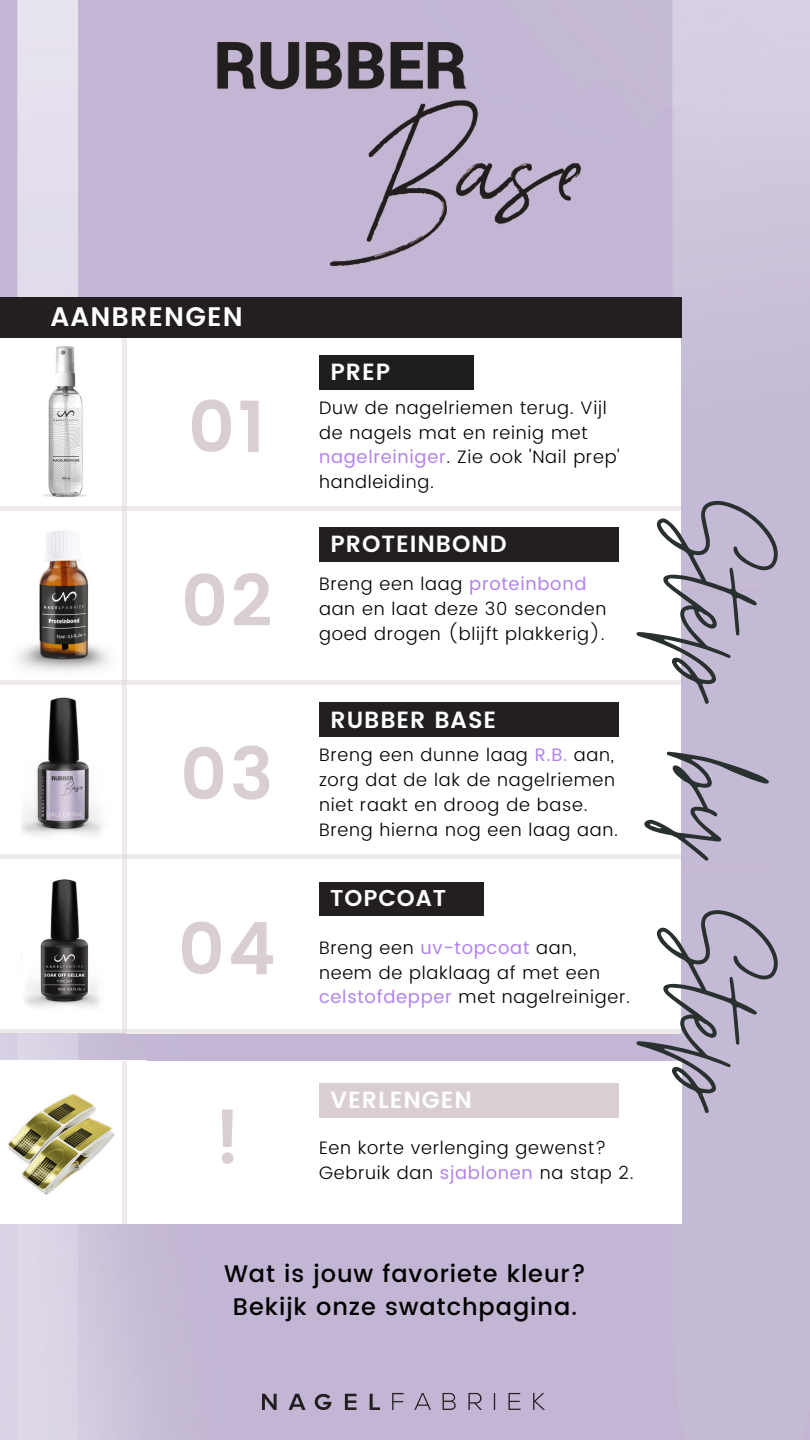
<style>
.page{position:relative;width:810px;height:1440px;background:#fff}
.page>*{position:absolute;margin:0;border:0;box-sizing:border-box;transform-origin:0 0}
.t1{font:150px "Moon Time";color:#28312f}
.t2{font:600 72.4px "Poppins";letter-spacing:.04em;color:#d9ced0}
.t3{font:600 26.8px "Poppins";letter-spacing:.04em;color:#fff}
.t4{font:500 24px/33px "Poppins";letter-spacing:.04em;color:#000;text-align:center}
.t5{font:600 23.4px "Poppins";letter-spacing:.04em;color:#fff}
.t6{font:600 22.9px "Poppins";letter-spacing:.04em;color:#fff}
.t7{font:300 18px/24.8px "Poppins";letter-spacing:.04em;color:#000}
.s1{font-weight:400;color:#b282eb}
</style>
<div class="page">
<img style="left:0;top:0;width:810px;height:1440px">
<img style="left:46px;top:10px;width:661px;height:290px">
<div style="left:0;top:368px;width:242px;height:665px;background:#fff"></div>
<img style="left:0;top:337px;width:122px;height:161px">
<img style="left:18px;top:531px;width:91px;height:140px">
<div style="left:127px;top:336px;width:554px;height:698px;background:#fff"></div>
<div style="left:0;top:506px;width:681px;height:5px;background:#efebec"></div>
<div style="left:319px;top:355px;width:155px;height:35px;background:#201d1e"></div>
<div style="left:0;top:680px;width:680px;height:5px;background:#efebec"></div>
<hr style="left:0;top:855px;width:681px;height:4px;background:#efebec">
<div style="left:319px;top:703px;width:300px;height:34px;background:#231f20"></div>
<div style="left:0;top:1029px;width:681px;height:5px;background:#efebec"></div>
<div style="left:319px;top:882px;width:165px;height:34px;background:#231f20"></div>
<div style="left:319px;top:527px;width:300px;height:34px;background:#231f20"></div>
<img style="left:24px;top:879px;width:77px;height:129px">
<div style="left:122px;top:337px;width:5px;height:697px;background:#efebec"></div>
<div style="left:0;top:297px;width:682px;height:40px;background:#231f20"></div>
<img style="left:21px;top:697px;width:82px;height:139px">
<div style="left:124px;top:1061px;width:558px;height:162px;background:#fff"></div>
<div style="left:319px;top:1083px;width:300px;height:34px;background:#d9ced0"></div>
<img style="left:0;top:1061px;width:127px;height:162px">
<hr style="left:122px;top:1061px;width:4px;height:162px;background:#efebec">
<img style="left:262px;top:1376px;width:283px;height:34px">
<h3 class="t3" style="left:51px;top:301px;width:194px">AANBRENGEN</h3>
<h2 class="t2" style="left:188px;top:385px;width:79px">01</h2>
<h2 class="t2" style="left:181px;top:559px;width:93px">02</h2>
<h2 class="t2" style="left:180px;top:732px;width:95px">03</h2>
<h2 class="t2" style="left:178px;top:907px;width:99px">04</h2>
<h2 class="t2" style="left:212px;top:1097px;width:32px">!</h2>
<p class="t5" style="left:331px;top:358px;width:61px">PREP</p>
<p class="t7" style="left:319px;top:395px;width:302px">Duw de nagelriemen terug. Vijl de nagels mat en reinig met <span class="s1">nagelreiniger</span>. Zie ook 'Nail prep' handleiding.</p>
<h1 class="t1" style="left:802px;top:501px;width:622px;rotate:90deg">Step by Step</h1>
<p class="t5" style="left:331px;top:530px;width:178px">PROTEINBOND</p>
<p class="t7" style="left:319px;top:572px;width:289px">Breng een laag <span class="s1">proteinbond </span>aan en laat deze 30 seconden goed drogen (blijft plakkerig).</p>
<p class="t5" style="left:331px;top:706px;width:167px">RUBBER BASE</p>
<p class="t7" style="left:319px;top:743px;width:301px">Breng een dunne laag <span class="s1">R.B.</span> aan, zorg dat de lak de nagelriemen niet raakt en droog de base.<br>Breng hierna nog een laag aan.</p>
<p class="t6" style="left:330px;top:885px;width:117px">TOPCOAT</p>
<p class="t7" style="left:319px;top:935px;width:313px">Breng een <span class="s1">uv-topcoat</span> aan, neem de plaklaag af met een <span class="s1">celstofdepper</span> met nagelreiniger.</p>
<p class="t5" style="left:331px;top:1086px;width:143px">VERLENGEN</p>
<p class="t7" style="left:319px;top:1135px;width:316px">Een korte verlenging gewenst?<br>Gebruik dan <span class="s1">sjablonen</span> na stap 2.</p>
<h3 class="t4" style="left:224px;top:1257px;width:363px">Wat is jouw favoriete kleur?<br>Bekijk onze swatchpagina.</h3>
</div>
